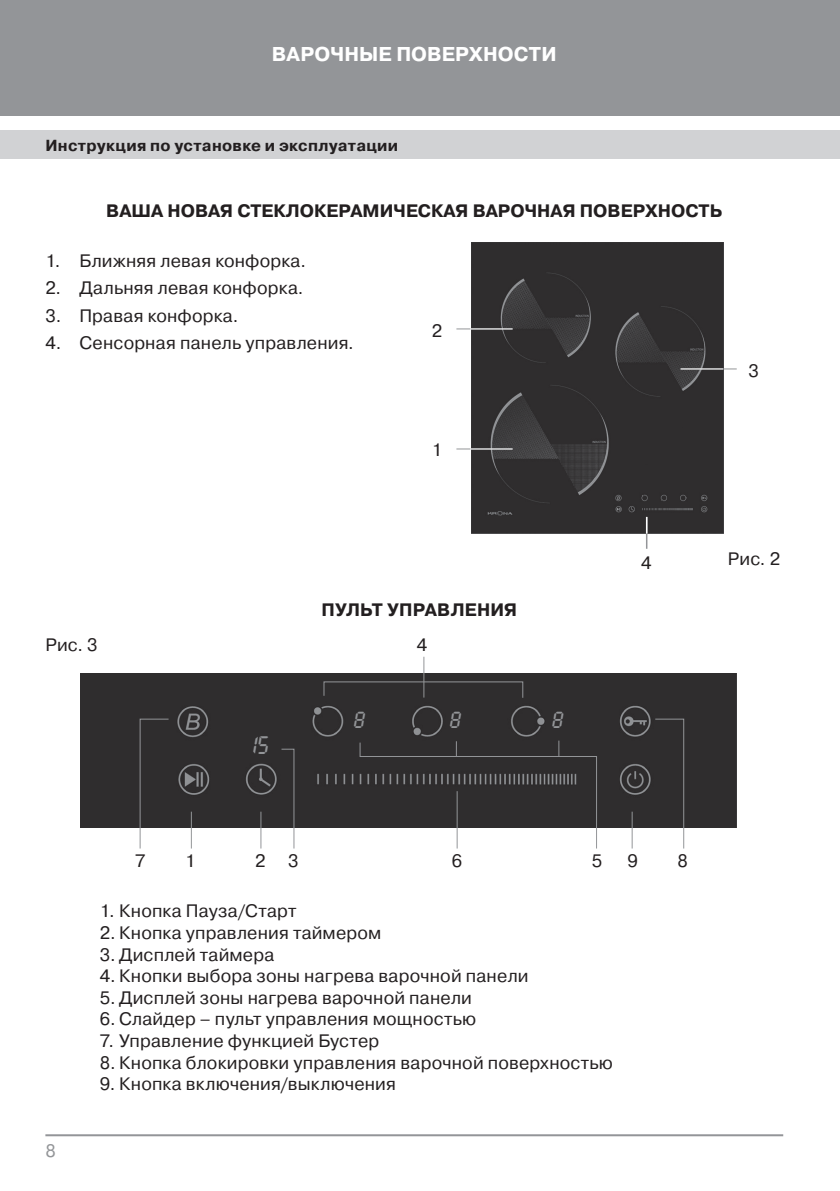
<style>
.page{position:relative;width:840px;height:1191px;background:#fff}
.page>*{position:absolute;margin:0;border:0;box-sizing:border-box;transform-origin:0 0}
.t1{font:italic 24px "Electronica";color:#939598}
.t2{font:italic 22px "Electronica";color:#939598}
.t3{font:700 20px "Pragmatica C";letter-spacing:.005em;color:#fff}
.t4{font:18px "Pragmatica C";letter-spacing:.01em;color:#231f20}
.t5{font:700 18px "Pragmatica C";color:#231f20}
.t6{font:18px "Pragmatica C";color:#939598}
.t7{font:700 16px "Pragmatica C";letter-spacing:.02em;color:#231f20}
</style>
<div class="page">
<div style="left:0;top:0;width:839px;height:116px;background:#939598"></div>
<div style="left:0;top:130px;width:839px;height:29px;background:#d1d2d4"></div>
<hr style="left:45px;top:1134px;width:737px;height:2px;background:#939598">
<img style="left:471px;top:242px;width:251px;height:291px">
<hr style="left:456px;top:328px;width:56px;height:1px;background:#939598">
<hr style="left:470px;top:328px;width:42px;height:1px;background:#fff">
<hr style="left:456px;top:448px;width:56px;height:1px;background:#939598">
<hr style="left:470px;top:448px;width:42px;height:1px;background:#fff">
<hr style="left:645px;top:517px;width:2px;height:32px;background:#939598">
<svg style="left:645px;top:517px;width:2px;height:16px"></svg>
<div style="left:80px;top:673px;width:655px;height:154px;background:#2f2d2e"></div>
<hr style="left:191px;top:811px;width:1px;height:37px;background:#939598">
<hr style="left:260px;top:811px;width:1px;height:37px;background:#939598">
<svg style="left:280px;top:748px;width:15px;height:101px"></svg>
<svg style="left:139px;top:718px;width:30px;height:131px;background:#535152"></svg>
<hr style="left:423px;top:657px;width:1px;height:40px;background:#939598">
<hr style="left:631px;top:811px;width:1px;height:37px;background:#939598">
<svg style="left:323px;top:681px;width:200px;height:18px;background:#353335"></svg>
<svg style="left:359px;top:739px;width:238px;height:110px"></svg>
<hr style="left:680px;top:368px;width:56px;height:1px;background:#939598">
<hr style="left:680px;top:368px;width:42px;height:1px;background:#fff">
<svg style="left:654px;top:718px;width:30px;height:131px"></svg>
<p class="t3" style="left:272px;top:43px;width:286px">ВАРОЧНЫЕ ПОВЕРХНОСТИ</p>
<p class="t7" style="left:45px;top:136px;width:354px">Инструкция по установке и эксплуатации</p>
<p class="t5" style="left:106px;top:201px;width:617px">ВАША НОВАЯ СТЕКЛОКЕРАМИЧЕСКАЯ ВАРОЧНАЯ ПОВЕРХНОСТЬ</p>
<p class="t4" style="left:45px;top:251px;width:262px">1. Ближняя левая конфорка.</p>
<p class="t4" style="left:45px;top:278px;width:259px">2. Дальняя левая конфорка.</p>
<p class="t4" style="left:45px;top:305px;width:194px">3. Правая конфорка.</p>
<p class="t4" style="left:45px;top:333px;width:310px">4. Сенсорная панель управления.</p>
<p class="t4" style="left:431px;top:321px;width:12px">2</p>
<p class="t4" style="left:431px;top:439px;width:12px">1</p>
<p class="t4" style="left:45px;top:635px;width:54px">Рис. 3</p>
<h1 class="t1" style="left:243px;top:732px;width:26px">15</h1>
<p class="t5" style="left:321px;top:599px;width:197px">ПУЛЬТ УПРАВЛЕНИЯ</p>
<p class="t2" style="left:352px;top:707px;width:13px">8</p>
<p class="t4" style="left:416px;top:634px;width:12px">4</p>
<p class="t2" style="left:448px;top:707px;width:13px">8</p>
<p class="t2" style="left:550px;top:707px;width:13px">8</p>
<p class="t4" style="left:641px;top:553px;width:12px">4</p>
<p class="t4" style="left:135px;top:850px;width:12px">7</p>
<p class="t4" style="left:451px;top:850px;width:12px">6</p>
<p class="t4" style="left:591px;top:850px;width:12px">5</p>
<p class="t4" style="left:627px;top:850px;width:12px">9</p>
<p class="t4" style="left:677px;top:850px;width:12px">8</p>
<p class="t4" style="left:185px;top:850px;width:12px">1</p>
<p class="t4" style="left:255px;top:850px;width:12px">2</p>
<p class="t4" style="left:288px;top:850px;width:12px">3</p>
<p class="t6" style="left:45px;top:1140px;width:12px">8</p>
<p class="t4" style="left:100px;top:901px;width:198px">1. Кнопка Пауза/Старт</p>
<p class="t4" style="left:100px;top:922px;width:283px">2. Кнопка управления таймером</p>
<p class="t4" style="left:100px;top:944px;width:176px">3. Дисплей таймера</p>
<p class="t4" style="left:100px;top:966px;width:430px">4. Кнопки выбора зоны нагрева варочной панели</p>
<p class="t4" style="left:100px;top:987px;width:373px">5. Дисплей зоны нагрева варочной панели</p>
<p class="t4" style="left:100px;top:1009px;width:377px">6. Слайдер – пульт управления мощностью</p>
<p class="t4" style="left:100px;top:1030px;width:281px">7. Управление функцией Бустер</p>
<p class="t4" style="left:100px;top:1052px;width:514px">8. Кнопка блокировки управления варочной поверхностью</p>
<p class="t4" style="left:100px;top:1074px;width:297px">9. Кнопка включения/выключения</p>
<p class="t4" style="left:748px;top:361px;width:12px">3</p>
<p class="t4" style="left:727px;top:549px;width:54px">Рис. 2</p>
</div>
